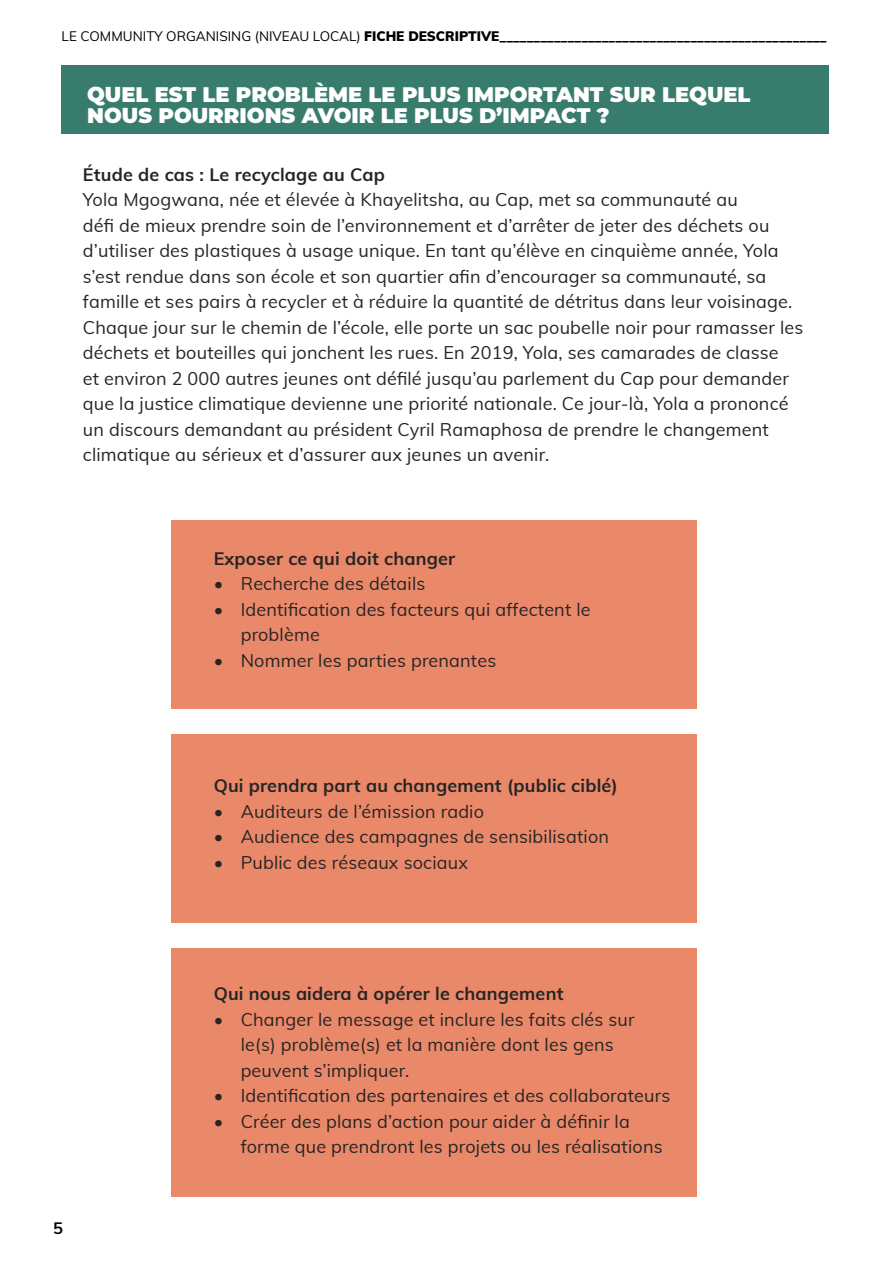
<style>
.page{position:relative;width:893px;height:1263px;background:#fff}
.page>*{position:absolute;margin:0;border:0;box-sizing:border-box;transform-origin:0 0}
.t1{font:900 21px/21px "Montserrat";color:#fff}
.t2{font:18px/25.5px "Muli";letter-spacing:.01em;color:#272424}
.t3{font:700 18px "Muli";letter-spacing:.01em;color:#272424}
.t4{font:700 16.5px "Muli";color:#000}
.t5{font:900 13.5px "Muli";color:#000}
.s1{font-weight:400}
</style>
<div class="page">
<div style="left:171px;top:520px;width:526px;height:188px;background:#e9896a"></div>
<div style="left:62px;top:66px;width:767px;height:68px;background:#387c6d"></div>
<div style="left:171px;top:735px;width:526px;height:188px;background:#e9896a"></div>
<div style="left:171px;top:949px;width:526px;height:248px;background:#e9896a"></div>
<p class="t5" style="left:62px;top:26px;width:767px"><span class="s1">LE COMMUNITY ORGANISING (NIVEAU LOCAL)</span> FICHE DESCRIPTIVE________________________________________________</p>
<p class="t1" style="left:87px;top:83px;width:665px">QUEL EST LE PROBLÈME LE PLUS IMPORTANT SUR LEQUEL<br>NOUS POURRIONS AVOIR LE PLUS D’IMPACT ?</p>
<p class="t3" style="left:83px;top:161px;width:304px">Étude de cas : Le recyclage au Cap</p>
<p class="t2" style="left:83px;top:186px;width:722px">Yola Mgogwana, née et élevée à Khayelitsha, au Cap, met sa communauté au<br>défi de mieux prendre soin de l’environnement et d’arrêter de jeter des déchets ou d’utiliser des plastiques à usage unique. En tant qu’élève en cinquième année, Yola s’est rendue dans son école et son quartier afin d’encourager sa communauté, sa famille et ses pairs à recycler et à réduire la quantité de détritus dans leur voisinage.<br>Chaque jour sur le chemin de l’école, elle porte un sac poubelle noir pour ramasser les déchets et bouteilles qui jonchent les rues. En 2019, Yola, ses camarades de classe<br>et environ 2 000 autres jeunes ont défilé jusqu’au parlement du Cap pour demander que la justice climatique devienne une priorité nationale. Ce jour-là, Yola a prononcé un discours demandant au président Cyril Ramaphosa de prendre le changement climatique au sérieux et d’assurer aux jeunes un avenir.</p>
<p class="t3" style="left:214px;top:545px;width:243px">Exposer ce qui doit changer</p>
<p class="t2" style="left:214px;top:570px;width:213px">• Recherche des détails</p>
<p class="t2" style="left:241px;top:596px;width:351px;text-indent:-27px">• Identification des facteurs qui affectent le problème</p>
<p class="t2" style="left:214px;top:647px;width:284px">• Nommer les parties prenantes</p>
<p class="t3" style="left:214px;top:773px;width:406px">Qui prendra part au changement (public ciblé)</p>
<p class="t2" style="left:214px;top:798px;width:272px">• Auditeurs de l’émission radio</p>
<p class="t2" style="left:214px;top:823px;width:397px">• Audience des campagnes de sensibilisation</p>
<p class="t2" style="left:214px;top:849px;width:256px">• Public des réseaux sociaux</p>
<p class="t4" style="left:53px;top:1216px;width:11px">5</p>
<p class="t3" style="left:214px;top:980px;width:351px">Qui nous aidera à opérer le changement</p>
<p class="t2" style="left:241px;top:1006px;width:396px;text-indent:-27px">• Changer le message et inclure les faits clés sur le(s) problème(s) et la manière dont les gens peuvent s’impliquer.</p>
<p class="t2" style="left:214px;top:1082px;width:458px">• Identification des partenaires et des collaborateurs</p>
<p class="t2" style="left:241px;top:1108px;width:423px;text-indent:-27px">• Créer des plans d’action pour aider à définir la forme que prendront les projets ou les réalisations</p>
</div>
